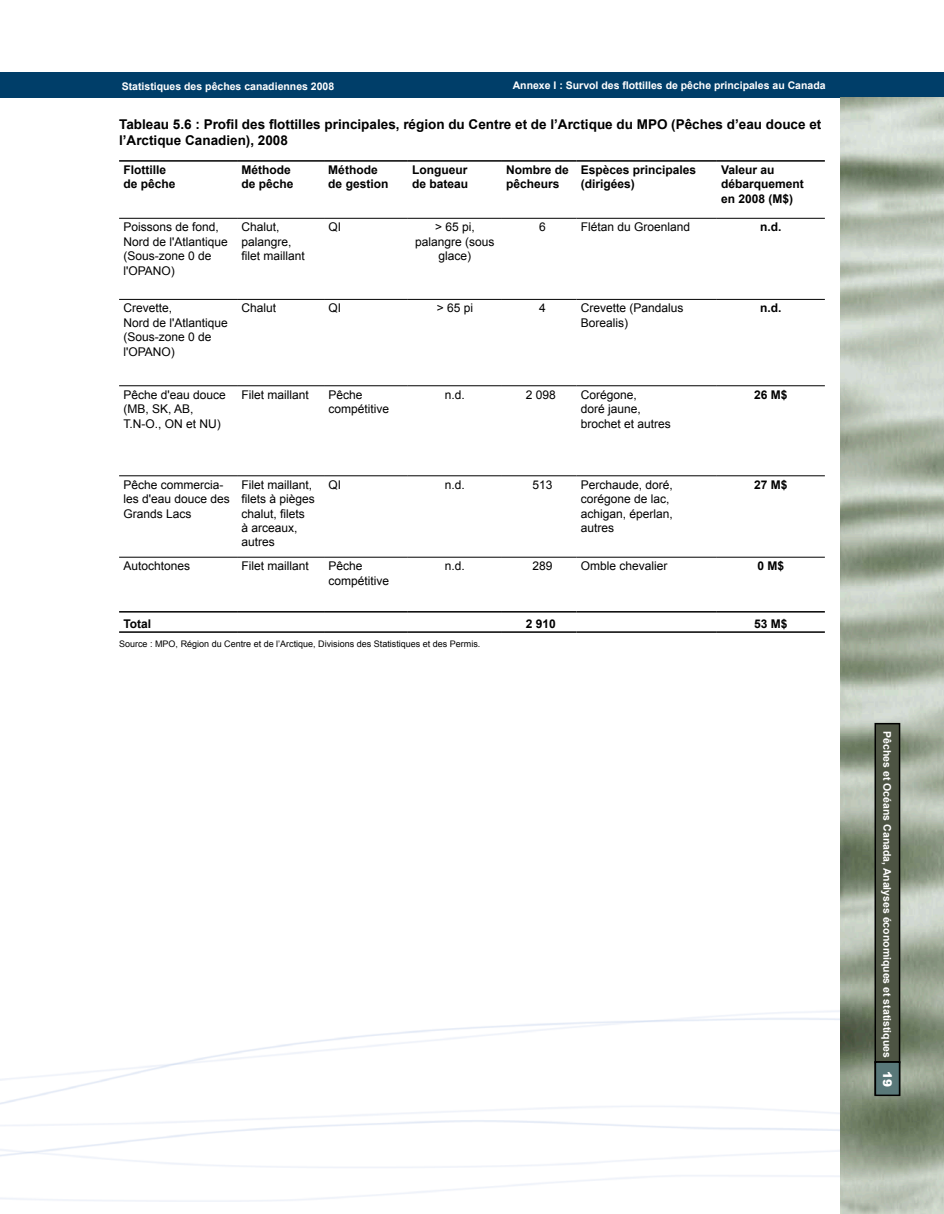
<style>
.page{position:relative;width:944px;height:1214px;background:#fff}
.page>*{position:absolute;margin:0;border:0;box-sizing:border-box;transform-origin:0 0}
.t1{font:700 13.5px/16.2px "Arial";color:#000}
.t2{font:12px/14.4px "Arial";color:#000}
.t3{font:700 12px/14.4px "Arial";color:#000}
.t4{font:900 12px "Arial";color:#fff}
.t5{font:700 10.5px "Arial";color:#fff}
.t6{font:9px "Arial";color:#000}
</style>
<div class="page">
<div style="left:0;top:73px;width:14px;height:25px;background:#003e69"></div>
<div style="left:14px;top:73px;width:930px;height:25px;background:#003e69"></div>
<img style="left:840px;top:98px;width:104px;height:1116px">
<div style="left:875px;top:723px;width:24px;height:339px;background:#4d5443"></div>
<div style="left:874px;top:723px;width:26px;height:340px;border:2px solid #000"></div>
<hr style="left:119px;top:160px;width:118px;height:2px;background:#000">
<hr style="left:237px;top:160px;width:87px;height:2px;background:#000">
<hr style="left:324px;top:160px;width:84px;height:2px;background:#000">
<hr style="left:408px;top:160px;width:94px;height:2px;background:#000">
<hr style="left:502px;top:160px;width:74px;height:2px;background:#000">
<hr style="left:576px;top:160px;width:140px;height:2px;background:#000">
<hr style="left:716px;top:160px;width:108px;height:2px;background:#000">
<hr style="left:119px;top:218px;width:118px;height:1px;background:#000">
<hr style="left:237px;top:218px;width:87px;height:1px;background:#000">
<hr style="left:324px;top:218px;width:84px;height:1px;background:#000">
<hr style="left:408px;top:218px;width:94px;height:1px;background:#000">
<hr style="left:502px;top:218px;width:74px;height:1px;background:#000">
<hr style="left:576px;top:218px;width:140px;height:1px;background:#000">
<hr style="left:716px;top:218px;width:108px;height:1px;background:#000">
<hr style="left:119px;top:299px;width:118px;height:1px;background:#000">
<hr style="left:237px;top:299px;width:87px;height:1px;background:#000">
<hr style="left:324px;top:299px;width:84px;height:1px;background:#000">
<hr style="left:408px;top:299px;width:94px;height:1px;background:#000">
<hr style="left:502px;top:299px;width:74px;height:1px;background:#000">
<hr style="left:576px;top:299px;width:140px;height:1px;background:#000">
<hr style="left:716px;top:299px;width:108px;height:1px;background:#000">
<hr style="left:119px;top:385px;width:118px;height:1px;background:#000">
<hr style="left:237px;top:385px;width:87px;height:1px;background:#000">
<hr style="left:324px;top:385px;width:84px;height:1px;background:#000">
<hr style="left:408px;top:385px;width:94px;height:1px;background:#000">
<hr style="left:502px;top:385px;width:74px;height:1px;background:#000">
<hr style="left:576px;top:385px;width:140px;height:1px;background:#000">
<hr style="left:716px;top:385px;width:108px;height:1px;background:#000">
<hr style="left:119px;top:475px;width:118px;height:1px;background:#000">
<hr style="left:237px;top:475px;width:87px;height:1px;background:#000">
<hr style="left:324px;top:475px;width:84px;height:1px;background:#000">
<hr style="left:408px;top:475px;width:94px;height:1px;background:#000">
<hr style="left:502px;top:475px;width:74px;height:1px;background:#000">
<hr style="left:576px;top:475px;width:140px;height:1px;background:#000">
<hr style="left:716px;top:475px;width:108px;height:1px;background:#000">
<hr style="left:119px;top:557px;width:118px;height:1px;background:#000">
<hr style="left:237px;top:557px;width:87px;height:1px;background:#000">
<hr style="left:324px;top:557px;width:84px;height:1px;background:#000">
<hr style="left:408px;top:557px;width:94px;height:1px;background:#000">
<hr style="left:502px;top:557px;width:74px;height:1px;background:#000">
<hr style="left:576px;top:557px;width:140px;height:1px;background:#000">
<hr style="left:716px;top:557px;width:108px;height:1px;background:#000">
<hr style="left:119px;top:611px;width:118px;height:1px;background:#000">
<hr style="left:237px;top:611px;width:87px;height:1px;background:#000">
<hr style="left:324px;top:611px;width:84px;height:1px;background:#000">
<hr style="left:408px;top:611px;width:94px;height:1px;background:#000">
<hr style="left:502px;top:611px;width:74px;height:1px;background:#000">
<hr style="left:576px;top:611px;width:140px;height:1px;background:#000">
<hr style="left:716px;top:611px;width:108px;height:1px;background:#000">
<hr style="left:119px;top:631px;width:118px;height:2px;background:#000">
<hr style="left:237px;top:631px;width:87px;height:2px;background:#000">
<hr style="left:324px;top:631px;width:84px;height:2px;background:#000">
<hr style="left:408px;top:631px;width:94px;height:2px;background:#000">
<hr style="left:502px;top:631px;width:74px;height:2px;background:#000">
<hr style="left:576px;top:631px;width:140px;height:2px;background:#000">
<hr style="left:716px;top:631px;width:108px;height:2px;background:#000">
<div style="left:875px;top:1062px;width:24px;height:33px;background:#597879"></div>
<div style="left:874px;top:1061px;width:26px;height:35px;border:2px solid #000"></div>
<p class="t5" style="left:122px;top:79px;width:214px">Statistiques des pêches canadiennes 2008</p>
<p class="t5" style="left:512px;top:79px;width:314px">Annexe I : Survol des flottilles de pêche principales au Canada</p>
<p class="t1" style="left:119px;top:117px;width:703px">Tableau 5.6 : Profil des flottilles principales, région du Centre et de l’Arctique du MPO (Pêches d’eau douce et l’Arctique Canadien), 2008</p>
<p class="t3" style="left:123px;top:163px;width:54px">Flottille de pêche</p>
<p class="t3" style="left:241px;top:163px;width:54px">Méthode de pêche</p>
<p class="t3" style="left:328px;top:163px;width:62px">Méthode de gestion</p>
<p class="t3" style="left:412px;top:163px;width:58px">Longueur de bateau</p>
<p class="t3" style="left:506px;top:163px;width:64px">Nombre de pêcheurs</p>
<p class="t3" style="left:581px;top:163px;width:117px">Espèces principales (dirigées)</p>
<p class="t3" style="left:721px;top:163px;width:84px">Valeur au débarquement en 2008 (M$)</p>
<p class="t2" style="left:123px;top:220px;width:106px">Poissons de fond,<br>Nord de l'Atlantique (Sous-zone 0 de l'OPANO)</p>
<p class="t2" style="left:241px;top:220px;width:65px">Chalut, palangre, filet maillant</p>
<p class="t2" style="left:328px;top:220px;width:14px">QI</p>
<p class="t2" style="left:415px;top:220px;width:81px;text-align:center">&gt; 65 pi, palangre (sous glace)</p>
<p class="t2" style="left:539px;top:220px;width:8px">6</p>
<p class="t2" style="left:581px;top:220px;width:111px">Flétan du Groenland</p>
<p class="t3" style="left:760px;top:220px;width:23px">n.d.</p>
<p class="t2" style="left:123px;top:301px;width:106px">Crevette,<br>Nord de l'Atlantique (Sous-zone 0 de l'OPANO)</p>
<p class="t2" style="left:241px;top:301px;width:36px">Chalut</p>
<p class="t2" style="left:328px;top:301px;width:14px">QI</p>
<p class="t2" style="left:437px;top:301px;width:38px">&gt; 65 pi</p>
<p class="t2" style="left:539px;top:301px;width:8px">4</p>
<p class="t2" style="left:581px;top:301px;width:104px">Crevette (Pandalus<br>Borealis)</p>
<p class="t3" style="left:760px;top:301px;width:23px">n.d.</p>
<p class="t2" style="left:123px;top:387px;width:104px">Pêche d'eau douce (MB, SK, AB,<br>T.N-O., ON et NU)</p>
<p class="t2" style="left:241px;top:387px;width:69px">Filet maillant</p>
<p class="t2" style="left:328px;top:387px;width:62px">Pêche compétitive</p>
<p class="t2" style="left:445px;top:387px;width:22px">n.d.</p>
<p class="t2" style="left:526px;top:387px;width:32px">2 098</p>
<p class="t2" style="left:581px;top:387px;width:92px">Corégone,<br>doré jaune, brochet et autres</p>
<p class="t3" style="left:754px;top:388px;width:35px">26 M$</p>
<p class="t2" style="left:123px;top:477px;width:108px">Pêche commercia&shy;les d'eau douce des<br>Grands Lacs</p>
<p class="t2" style="left:241px;top:477px;width:75px">Filet maillant, filets à pièges chalut, filets<br>à arceaux, autres</p>
<p class="t2" style="left:328px;top:477px;width:14px">QI</p>
<p class="t2" style="left:445px;top:477px;width:22px">n.d.</p>
<p class="t2" style="left:532px;top:477px;width:22px">513</p>
<p class="t2" style="left:581px;top:477px;width:94px">Perchaude, doré, corégone de lac, achigan, éperlan, autres</p>
<p class="t3" style="left:754px;top:478px;width:35px">27 M$</p>
<p class="t2" style="left:123px;top:559px;width:68px">Autochtones</p>
<p class="t2" style="left:241px;top:559px;width:69px">Filet maillant</p>
<p class="t2" style="left:328px;top:559px;width:62px">Pêche compétitive</p>
<p class="t2" style="left:445px;top:559px;width:22px">n.d.</p>
<p class="t2" style="left:532px;top:559px;width:22px">289</p>
<p class="t2" style="left:581px;top:559px;width:88px">Omble chevalier</p>
<p class="t3" style="left:757px;top:559px;width:28px">0 M$</p>
<p class="t3" style="left:123px;top:617px;width:29px">Total</p>
<p class="t3" style="left:526px;top:617px;width:32px">2 910</p>
<p class="t3" style="left:754px;top:617px;width:35px">53 M$</p>
<p class="t6" style="left:119px;top:637px;width:363px">Source : MPO, Région du Centre et de l’Arctique, Divisions des Statistiques et des Permis.</p>
<p class="t5" style="left:894px;top:731px;width:328px;rotate:90deg">Pêches et Océans Canada, Analyses économiques et statistiques</p>
<p class="t4" style="left:896px;top:1070px;width:18px;rotate:90deg">19</p>
</div>
